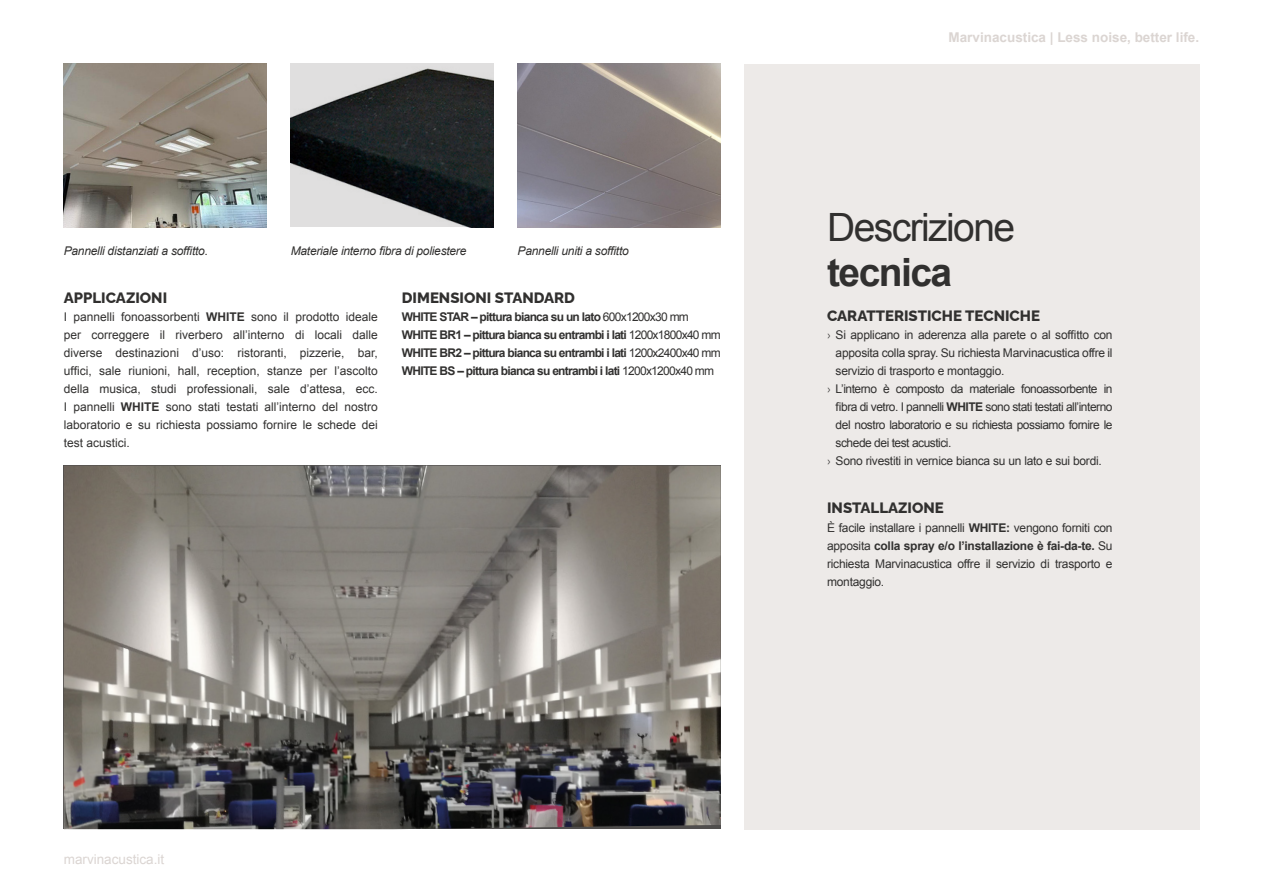
<style>
.page{position:relative;width:1263px;height:893px;background:#fff}
.page>*{position:absolute;margin:0;border:0;box-sizing:border-box;transform-origin:0 0}
.t1{font:39px "Arial";letter-spacing:-.04em;color:#31302f}
.t2{font:700 39px "Arial";letter-spacing:-.04em;color:#31302f}
.t3{font:800 15px "Raleway";color:#31302f}
.t4{font:700 13.5px "Arial";color:#dbd5d2}
.t5{font:13.5px "Arial";color:#dbd5d2}
.t6{font:12px/18px "Arial";letter-spacing:-.02em;color:#31302f;text-align:justify}
.t7{font:700 12px/18px "Arial";letter-spacing:-.06em;color:#31302f}
.t8{font:12px "Arial";letter-spacing:-.04em;color:#31302f}
.t9{font:italic 12px "Arial";letter-spacing:-.02em;color:#31302f}
.s1{font-weight:700}
.s2{font-weight:400}
.s3{font-family:"Quattrocento"}
</style>
<div class="page">
<div style="left:744px;top:64px;width:455px;height:765px;background:#edeae8"></div>
<img style="left:64px;top:466px;width:657px;height:363px">
<img style="left:64px;top:64px;width:203px;height:163px">
<img style="left:518px;top:64px;width:203px;height:163px">
<img style="left:291px;top:64px;width:203px;height:163px">
<p class="t9" style="left:64px;top:243px;width:146px">Pannelli distanziati a soffitto.</p>
<p class="t9" style="left:291px;top:243px;width:177px">Materiale interno fibra di poliestere</p>
<p class="t9" style="left:518px;top:243px;width:113px">Pannelli uniti a soffitto</p>
<p class="t3" style="left:64px;top:286px;width:105px">APPLICAZIONI</p>
<p class="t3" style="left:402px;top:286px;width:175px">DIMENSIONI STANDARD</p>
<p class="t6" style="left:64px;top:308px;width:315px">I pannelli fonoassorbenti <span class="s1">WHITE</span> sono il prodotto ideale per correggere il riverbero all’interno di locali dalle diverse destinazioni d’uso: ristoranti, pizzerie, bar, uffici, sale riunioni, hall, reception, stanze per l’ascolto della musica, studi professionali, sale d’attesa, ecc.<br>I pannelli <span class="s1">WHITE</span> sono stati testati all’interno del nostro laboratorio e su richiesta possiamo fornire le schede dei test acustici.</p>
<p class="t7" style="left:402px;top:308px;width:320px">WHITE STAR – pittura bianca su un lato <span class="s2">600x1200x30 mm </span>WHITE BR1 – pittura bianca su entrambi i lati <span class="s2">1200x1800x40 mm </span>WHITE BR2 – pittura bianca su entrambi i lati <span class="s2">1200x2400x40 mm </span>WHITE BS – pittura bianca su entrambi i lati <span class="s2">1200x1200x40 mm</span></p>
<p class="t5" style="left:64px;top:850px;width:102px">marvinacustica.it</p>
<p class="t4" style="left:948px;top:28px;width:252px">Marvinacustica | Less noise, better life.</p>
<h1 class="t1" style="left:827px;top:201px;width:190px">Descrizione</h1>
<h1 class="t2" style="left:827px;top:246px;width:127px">tecnica</h1>
<p class="t3" style="left:827px;top:303px;width:214px">CARATTERISTICHE TECNICHE</p>
<p class="t6" style="left:827px;top:326px;width:287px"><span class="s3">›</span> Si applicano in aderenza alla parete o al soffitto con</p>
<p class="t6" style="left:836px;top:344px;width:278px">apposita colla spray. Su richiesta Marvinacustica offre il</p>
<p class="t6" style="left:836px;top:362px;width:170px">servizio di trasporto e montaggio.</p>
<p class="t8" style="left:827px;top:381px;width:287px"><span class="s3">›</span> L’interno è composto da materiale fonoassorbente in</p>
<p class="t8" style="left:836px;top:399px;width:278px">fibra di vetro. I pannelli <span class="s1">WHITE</span> sono stati testati all’interno</p>
<p class="t8" style="left:836px;top:417px;width:278px">del nostro laboratorio e su richiesta possiamo fornire le</p>
<p class="t8" style="left:836px;top:435px;width:117px">schede dei test acustici.</p>
<p class="t6" style="left:827px;top:452px;width:276px"><span class="s3">›</span> Sono rivestiti in vernice bianca su un lato e sui bordi.</p>
<p class="t3" style="left:827px;top:496px;width:118px">INSTALLAZIONE</p>
<p class="t6" style="left:827px;top:518px;width:287px">È facile installare i pannelli <span class="s1">WHITE:</span> vengono forniti con apposita <span class="s1">colla spray e/o l’installazione è fai-da-te.</span> Su richiesta Marvinacustica offre il servizio di trasporto e montaggio.</p>
</div>
